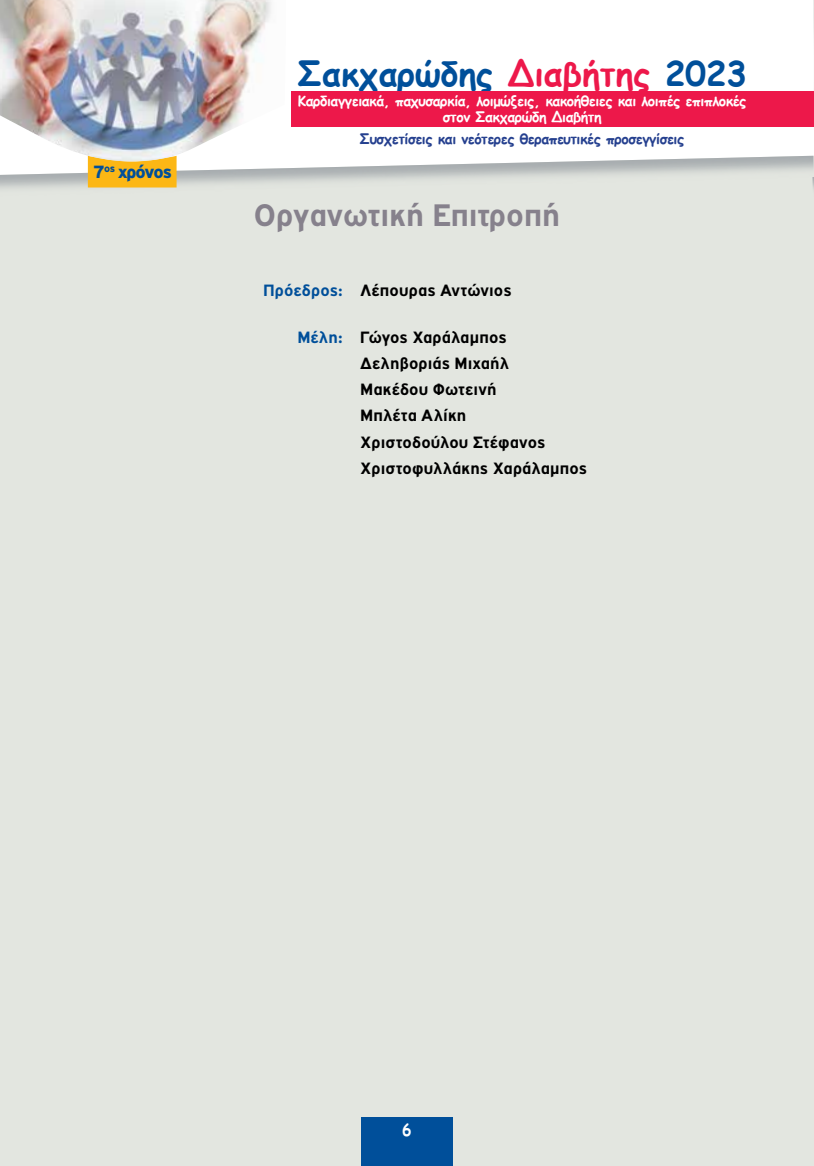
<style>
.page{position:relative;width:814px;height:1166px;background:#fff}
.page>*{position:absolute;margin:0;border:0;box-sizing:border-box;transform-origin:0 0}
.t1{font:700 33.6px "Comic Sans MS";color:#004f9a}
.t2{font:700 33.25px "PF Highway Gothic";color:#86818c}
.t3{font:900 18.9px "PF Highway Gothic";letter-spacing:-.06em;color:#004f9a}
.t4{font:700 17.5px/26.2px "PF Highway Gothic";letter-spacing:.01em;color:#000}
.t5{font:700 16.62px "Comic Sans MS";color:#fff;scale:.92 1}
.t6{font:700 14px/16.8px "Comic Sans MS";letter-spacing:-.03em;color:#fff;text-align:center}
.t7{font:700 14px "Comic Sans MS";letter-spacing:-.03em;color:#25408f}
.s1{color:#ed184a}
.s2{color:#004f9a}
</style>
<div class="page">
<div style="left:0;top:200px;width:814px;height:966px;background:#e3e6e0"></div>
<img style="left:0;top:156px;width:814px;height:44px">
<div style="left:88px;top:161px;width:88px;height:26px;background:#fcb715"></div>
<img style="left:0;top:0;width:286px;height:161px">
<img style="left:813px;top:0;width:1px;height:161px">
<div style="left:291px;top:91px;width:523px;height:36px;background:#ed184a"></div>
<div style="left:361px;top:1117px;width:92px;height:49px;background:#004f9a"></div>
<p class="t3" style="left:93px;top:161px;width:81px">7<sup>ος</sup> χρόνος</p>
<h1 class="t1" style="left:298px;top:49px;width:450px">Σακχαρώδης <span class="s1">Διαβήτης</span> 2023</h1>
<p class="t6" style="left:298px;top:92px;width:450px">Καρδιαγγειακά, παχυσαρκία, λοιμώξεις, κακοήθειες και λοιπές επιπλοκές στον Σακχαρώδη Διαβήτη</p>
<p class="t7" style="left:360px;top:129px;width:326px">Συσχετίσεις και νεότερες θεραπευτικές προσεγγίσεις</p>
<h2 class="t2" style="left:254px;top:197px;width:307px">Οργανωτική Επιτροπή</h2>
<p class="t4" style="left:263px;top:277px;width:250px"><span class="s2">Πρόεδρος:</span> Λέπουρας Αντώνιος</p>
<p class="t4" style="left:360px;top:324px;width:228px;text-indent:-63px"><span class="s2">Μέλη:</span> Γώγος Χαράλαμπος<br>Δεληβοριάς Μιχαήλ<br>Μακέδου Φωτεινή<br>Μπλέτα Αλίκη<br>Χριστοδούλου Στέφανος<br>Χριστοφυλλάκης Χαράλαμπος</p>
<p class="t5" style="left:402px;top:1117px;width:12px">6</p>
</div>
